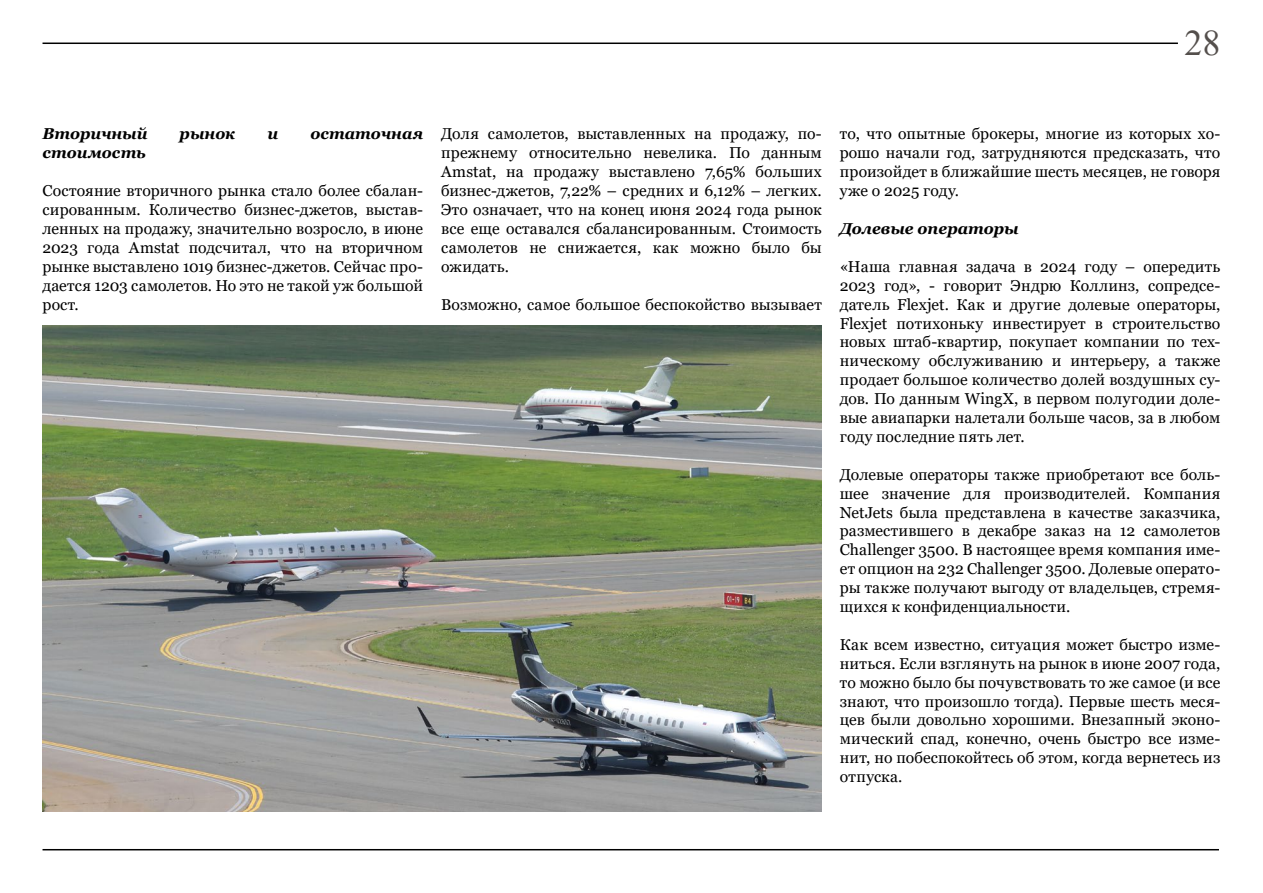
<style>
.page{position:relative;width:1263px;height:893px;background:#fff}
.page>*{position:absolute;margin:0;border:0;box-sizing:border-box;transform-origin:0 0}
.t1{font:36px "Times New Roman";color:#544f4c}
.t2{font:15.75px/18.9px "Georgia";letter-spacing:.01em;color:#000;text-align:justify}
.t3{font:italic 700 15.75px "Georgia";letter-spacing:-.005em;color:#000}
</style>
<div class="page">
<hr style="left:43px;top:849px;width:1176px;height:1px;background:#000">
<hr style="left:43px;top:43px;width:1135px;height:1px;background:#000">
<img style="left:43px;top:325px;width:779px;height:486px">
<p class="t1" style="left:1184px;top:17px;width:37px">28</p>
<p class="t3" style="left:43px;top:124px;width:107px">Вторичный</p>
<p class="t3" style="left:180px;top:124px;width:57px">рынок</p>
<p class="t3" style="left:267px;top:124px;width:12px">и</p>
<p class="t3" style="left:310px;top:124px;width:114px">остаточная</p>
<p class="t3" style="left:43px;top:143px;width:105px">стоимость</p>
<p class="t2" style="left:43px;top:182px;width:382px">Состояние вторичного рынка стало более сбалан&shy;сированным. Количество бизнес-джетов, выстав&shy;ленных на продажу, значительно возросло, в июне 2023 года Amstat подсчитал, что на вторичном рынке выставлено 1019 бизнес-джетов. Сейчас про&shy;дается 1203 самолетов. Но это не такой уж большой рост.</p>
<p class="t2" style="left:441px;top:125px;width:382px">Доля самолетов, выставленных на продажу, по&shy;прежнему относительно невелика. По данным Amstat, на продажу выставлено 7,65% больших бизнес-джетов, 7,22% – средних и 6,12% – легких.<br>Это означает, что на конец июня 2024 года рынок все еще оставался сбалансированным. Стоимость самолетов не снижается, как можно было бы ожидать.</p>
<p class="t2" style="left:441px;top:295px;width:382px">Возможно, самое большое беспокойство вызывает</p>
<p class="t2" style="left:840px;top:125px;width:382px">то, что опытные брокеры, многие из которых хо&shy;рошо начали год, затрудняются предсказать, что произойдет в ближайшие шесть месяцев, не говоря уже о 2025 году.</p>
<p class="t3" style="left:840px;top:218px;width:181px">Долевые операторы</p>
<p class="t2" style="left:840px;top:257px;width:382px">«Наша главная задача в 2024 году – опередить 2023 год», - говорит Эндрю Коллинз, сопредсе&shy;датель Flexjet. Как и другие долевые операторы, Flexjet потихоньку инвестирует в строительство новых штаб-квартир, покупает компании по тех&shy;ническому обслуживанию и интерьеру, а также продает большое количество долей воздушных су&shy;дов. По данным WingX, в первом полугодии доле&shy;вые авиапарки налетали больше часов, за в любом году последние пять лет.</p>
<p class="t2" style="left:840px;top:465px;width:382px">Долевые операторы также приобретают все боль&shy;шее значение для производителей. Компания NetJets была представлена в качестве заказчика, разместившего в декабре заказ на 12 самолетов Challenger 3500. В настоящее время компания име&shy;ет опцион на 232 Challenger 3500. Долевые операто&shy;ры также получают выгоду от владельцев, стремя&shy;щихся к конфиденциальности.</p>
<p class="t2" style="left:840px;top:635px;width:382px">Как всем известно, ситуация может быстро изме&shy;ниться. Если взглянуть на рынок в июне 2007 года, то можно было бы почувствовать то же самое (и все знают, что произошло тогда). Первые шесть меся&shy;цев были довольно хорошими. Внезапный эконо&shy;мический спад, конечно, очень быстро все изме&shy;нит, но побеспокойтесь об этом, когда вернетесь из отпуска.</p>
</div>
